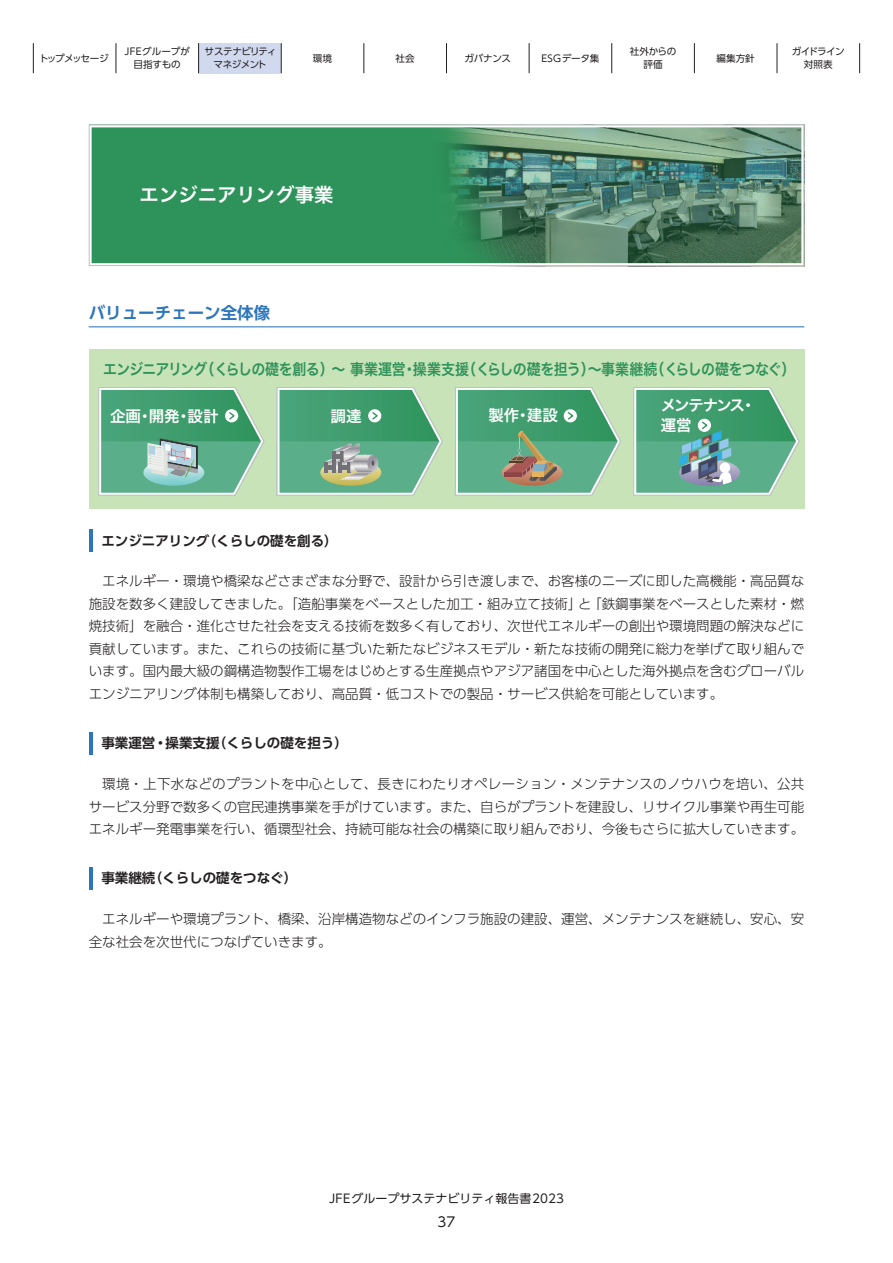
<style>
.page{position:relative;width:893px;height:1263px;background:#fff}
.page>*{position:absolute;margin:0;border:0;box-sizing:border-box;transform-origin:0 0}
.t1{font:19.35px "Hira Kaku Pro W6";color:#fff}
.t2{font:700 16.5px "UD Shin Go Pro De";color:#2e76bc}
.t3{font:15.45px "Hira Kaku Pro W6";letter-spacing:-.045em;color:#2e935a;scale:.9 1}
.t4{font:15.45px "Hira Kaku Pro W6";letter-spacing:-.015em;color:#fff}
.t5{font:15.45px/19.4px "Hira Kaku Pro W6";letter-spacing:-.1em;color:#fff}
.t6{font:300 13.5px/22.5px "UD Shin Go Pro";color:#231f20;text-align:justify}
.t7{font:700 13.5px "UD Shin Go Pro De";color:#231f20}
.t8{font:13.5px "UD Shin Go Pro";color:#231f20}
.t9{font:12px "UD Shin Go Pro";color:#231f20}
.t10{font:9.6px/12.8px "UD Shin Go Pro";letter-spacing:-.06em;color:#231f20;text-align:center}
.t11{font:9.6px/12.8px "UD Shin Go Pro";letter-spacing:-.025em;color:#231f20;text-align:center}
.t12{font:9.6px/12.8px "UD Shin Go Pro";color:#231f20;text-align:center}
.t13{font:9.6px "UD Shin Go Pro";letter-spacing:-.115em;color:#231f20}
.t14{font:9.6px "UD Shin Go Pro";letter-spacing:.015em;color:#231f20}
</style>
<div class="page">
<div style="left:199px;top:43px;width:82px;height:30px;background:#d1d9ee"></div>
<hr style="left:33px;top:43px;width:1px;height:30px;background:#231f20">
<hr style="left:116px;top:43px;width:1px;height:30px;background:#231f20">
<hr style="left:198px;top:43px;width:1px;height:30px;background:#231f20">
<hr style="left:281px;top:43px;width:1px;height:30px;background:#231f20">
<hr style="left:364px;top:43px;width:1px;height:30px;background:#231f20">
<hr style="left:446px;top:43px;width:1px;height:30px;background:#231f20">
<hr style="left:529px;top:43px;width:1px;height:30px;background:#231f20">
<hr style="left:611px;top:43px;width:1px;height:30px;background:#231f20">
<hr style="left:694px;top:43px;width:1px;height:30px;background:#231f20">
<hr style="left:777px;top:43px;width:1px;height:30px;background:#231f20">
<hr style="left:859px;top:43px;width:1px;height:30px;background:#231f20">
<hr style="left:89px;top:326px;width:715px;height:1px;background:#2e76bc">
<svg style="left:89px;top:124px;width:715px;height:142px;background:#4b916b"></svg>
<div style="left:89px;top:349px;width:715px;height:160px;background:#c9e3b9"></div>
<svg style="left:98px;top:387px;width:166px;height:109px;background:#6fb492"></svg>
<svg style="left:277px;top:387px;width:166px;height:109px;background:#6eb18c"></svg>
<svg style="left:455px;top:387px;width:166px;height:109px;background:#6cac87"></svg>
<svg style="left:633px;top:387px;width:166px;height:109px;background:#6aaf90"></svg>
<hr style="left:89px;top:529px;width:3px;height:23px;background:#2e76bc">
<hr style="left:89px;top:732px;width:3px;height:22px;background:#2e76bc">
<hr style="left:89px;top:867px;width:3px;height:22px;background:#2e76bc">
<p class="t13" style="left:39px;top:50px;width:71px">トップメッセージ</p>
<p class="t12" style="left:125px;top:45px;width:67px">JFEグループが目指すもの</p>
<p class="t10" style="left:205px;top:45px;width:73px">サステナビリティマネジメント</p>
<p class="t11" style="left:313px;top:51px;width:21px">環境</p>
<p class="t11" style="left:396px;top:51px;width:21px">社会</p>
<p class="t11" style="left:464px;top:51px;width:48px">ガバナンス</p>
<p class="t14" style="left:541px;top:50px;width:60px">ESGデータ集</p>
<p class="t11" style="left:630px;top:45px;width:48px">社外からの評価</p>
<p class="t11" style="left:716px;top:51px;width:40px">編集方針</p>
<p class="t10" style="left:792px;top:45px;width:55px">ガイドライン対照表</p>
<h1 class="t1" style="left:140px;top:178px;width:195px">エンジニアリング事業</h1>
<p class="t2" style="left:89px;top:299px;width:183px">バリューチェーン全体像</p>
<p class="t3" style="left:103px;top:355px;width:771px">エンジニアリング（くらしの礎を創る）～ 事業運営・操業支援（くらしの礎を担う）～事業継続（くらしの礎をつなぐ）</p>
<p class="t4" style="left:110px;top:402px;width:110px">企画・開発・設計</p>
<p class="t4" style="left:331px;top:402px;width:33px">調達</p>
<p class="t4" style="left:488px;top:402px;width:71px">製作・建設</p>
<p class="t5" style="left:661px;top:395px;width:97px">メンテナンス・運営</p>
<p class="t7" style="left:101px;top:530px;width:238px">エンジニアリング（くらしの礎を創る）</p>
<p class="t6" style="left:89px;top:570px;width:717px;text-indent:14px">エネルギー・環境や橋梁などさまざまな分野で、設計から引き渡しまで、お客様のニーズに即した高機能・高品質な施設を数多く建設してきました。「造船事業をベースとした加工・組み立て技術」と「鉄鋼事業をベースとした素材・燃焼技術」を融合・進化させた社会を支える技術を数多く有しており、次世代エネルギーの創出や環境問題の解決などに貢献しています。また、これらの技術に基づいた新たなビジネスモデル・新たな技術の開発に総力を挙げて取り組んでいます。国内最大級の鋼構造物製作工場をはじめとする生産拠点やアジア諸国を中心とした海外拠点を含むグローバルエンジニアリング体制も構築しており、高品質・低コストでの製品・サービス供給を可能としています。</p>
<p class="t7" style="left:101px;top:732px;width:248px">事業運営・操業支援（くらしの礎を担う）</p>
<p class="t6" style="left:89px;top:772px;width:717px;text-indent:14px">環境・上下水などのプラントを中心として、長きにわたりオペレーション・メンテナンスのノウハウを培い、公共サービス分野で数多くの官民連携事業を手がけています。また、自らがプラントを建設し、リサイクル事業や再生可能エネルギー発電事業を行い、循環型社会、持続可能な社会の構築に取り組んでおり、今後もさらに拡大していきます。</p>
<p class="t7" style="left:101px;top:867px;width:197px">事業継続（くらしの礎をつなぐ）</p>
<p class="t6" style="left:89px;top:907px;width:717px;text-indent:14px">エネルギーや環境プラント、橋梁、沿岸構造物などのインフラ施設の建設、運営、メンテナンスを継続し、安心、安全な社会を次世代につなげていきます。</p>
<p class="t9" style="left:329px;top:1188px;width:236px">JFEグループサステナビリティ報告書2023</p>
<p class="t8" style="left:438px;top:1211px;width:19px">37</p>
</div>
